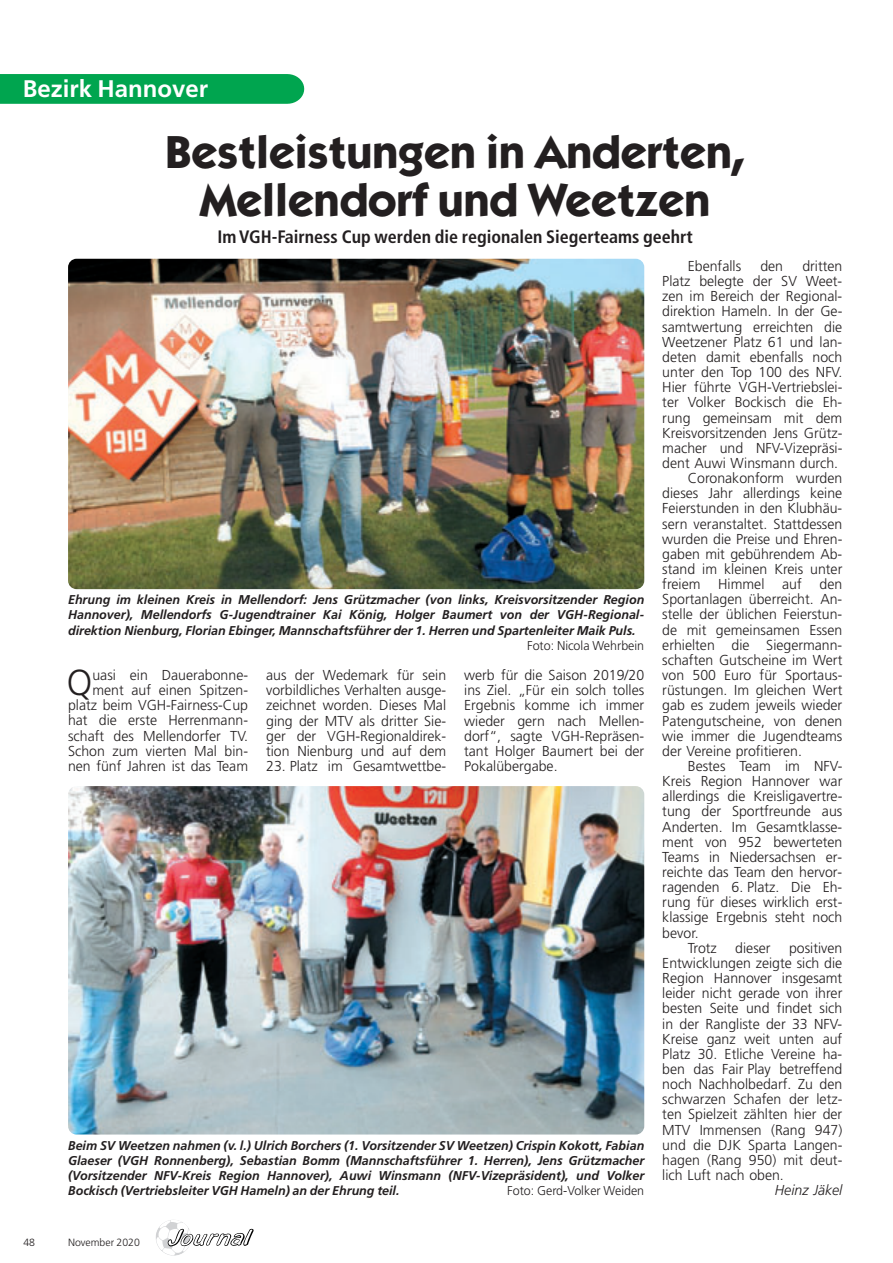
<style>
.page{position:relative;width:893px;height:1263px;background:#fff}
.page>*{position:absolute;margin:0;border:0;box-sizing:border-box;transform-origin:0 0}
.t1{font:700 46.5px/48px "Itc Kabel";color:#231f20;text-align:center}
.t2{font:300 36px "Frutiger";color:#231f20}
.t3{font:700 24px "Frutiger";color:#fff}
.t4{font:700 condensed 18px "Frutiger";color:#231f20}
.t5{font:300 14.4px/15.1px "Frutiger";color:#231f20;text-align:justify}
.t6{font:italic 300 14.4px "Frutiger";color:#231f20}
.t7{font:italic 700 12.75px/15.1px "Frutiger";color:#231f20;text-align:justify}
.t8{font:300 12.75px "Frutiger";color:#231f20}
.t9{font:300 10.5px "Frutiger";color:#231f20}
</style>
<div class="page">
<img style="left:155px;top:1220px;width:36px;height:36px;border-radius:50%">
<svg style="left:167px;top:1229px;width:87px;height:18px"></svg>
<svg style="left:0;top:74px;width:304px;height:30px;background:#04a652"></svg>
<img style="left:68px;top:259px;width:576px;height:330px;border-radius:9px">
<img style="left:68px;top:786px;width:576px;height:349px;border-radius:9px">
<h3 class="t3" style="left:23px;top:79px;width:187px">Bezirk Hannover</h3>
<h1 class="t1" style="left:166px;top:131px;width:580px">Bestleistungen in Anderten,<br>Mellendorf und Weetzen</h1>
<p class="t4" style="left:217px;top:229px;width:477px">Im VGH-Fairness Cup werden die regionalen Siegerteams geehrt</p>
<p class="t7" style="left:68px;top:593px;width:577px">Ehrung im kleinen Kreis in Mellendorf: Jens Grützmacher (von links, Kreisvorsitzender Region Hannover), Mellendorfs G-Jugendtrainer Kai König, Holger Baumert von der VGH-Regional&shy;direktion Nienburg, Florian Ebinger, Mannschaftsführer der 1. Herren und Spartenleiter Maik Puls.</p>
<p class="t8" style="left:527px;top:640px;width:119px">Foto: Nicola Wehrbein</p>
<p class="t5" style="left:68px;top:669px;width:181px;text-align:right">uasi ein Dauerabonne&shy;ment auf einen Spitzen&shy;platz beim VGH-Fairness-Cup hat die erste Herrenmann&shy;schaft des Mellendorfer TV.<br>Schon zum vierten Mal bin&shy;nen fünf Jahren ist das Team</p>
<p class="t5" style="left:266px;top:669px;width:181px">aus der Wedemark für sein vorbildliches Verhalten ausge&shy;zeichnet worden. Dieses Mal ging der MTV als dritter Sie&shy;ger der VGH-Regionaldirek&shy;tion Nienburg und auf dem</p>
<h2 class="t2" style="left:67px;top:668px;width:27px">Q</h2>
<p class="t5" style="left:266px;top:759px;width:181px">23. Platz im Gesamtwettbe-</p>
<p class="t5" style="left:464px;top:669px;width:181px">werb für die Saison 2019/20 ins Ziel. „Für ein solch tolles Ergebnis komme ich immer wieder gern nach Mellen&shy;dorf“, sagte VGH-Repräsen&shy;tant Holger Baumert bei der Pokalübergabe.</p>
<p class="t7" style="left:68px;top:1139px;width:577px">Beim SV Weetzen nahmen (v. l.) Ulrich Borchers (1. Vorsitzender SV Weetzen) Crispin Kokott, Fabian Glaeser (VGH Ronnenberg), Sebastian Bomm (Mannschaftsführer 1. Herren), Jens Grützmacher (Vorsitzender NFV-Kreis Region Hannover), Auwi Winsmann (NFV-Vizepräsident), und Volker Bockisch (Vertriebsleiter VGH Hameln) an der Ehrung teil.</p>
<p class="t8" style="left:507px;top:1186px;width:138px">Foto: Gerd-Volker Weiden</p>
<p class="t9" style="left:23px;top:1238px;width:13px">48</p>
<p class="t9" style="left:68px;top:1238px;width:73px">November 2020</p>
<p class="t5" style="left:687px;top:260px;width:55px">Ebenfalls</p>
<p class="t5" style="left:760px;top:260px;width:24px">den</p>
<p class="t5" style="left:802px;top:260px;width:41px">dritten</p>
<p class="t5" style="left:662px;top:275px;width:181px">Platz belegte der SV Weet-</p>
<p class="t5" style="left:662px;top:290px;width:181px">zen im Bereich der Regional-</p>
<p class="t5" style="left:662px;top:305px;width:181px">direktion Hameln. In der Ge-</p>
<p class="t5" style="left:662px;top:320px;width:181px">samtwertung erreichten die</p>
<p class="t5" style="left:662px;top:335px;width:181px">Weetzener Platz 61 und lan-</p>
<p class="t5" style="left:662px;top:350px;width:181px">deten damit ebenfalls noch</p>
<p class="t5" style="left:662px;top:366px;width:181px">unter den Top 100 des NFV.</p>
<p class="t5" style="left:662px;top:381px;width:181px">Hier führte VGH-Vertriebslei-</p>
<p class="t5" style="left:662px;top:396px;width:181px">ter Volker Bockisch die Eh-</p>
<p class="t5" style="left:662px;top:411px;width:181px">rung gemeinsam mit dem</p>
<p class="t5" style="left:662px;top:426px;width:181px">Kreisvorsitzenden Jens Grütz-</p>
<p class="t5" style="left:662px;top:441px;width:181px">macher und NFV-Vizepräsi-</p>
<p class="t5" style="left:662px;top:456px;width:177px">dent Auwi Winsmann durch.</p>
<p class="t5" style="left:687px;top:472px;width:156px">Coronakonform wurden</p>
<p class="t5" style="left:662px;top:487px;width:181px">dieses Jahr allerdings keine</p>
<p class="t5" style="left:662px;top:502px;width:181px">Feierstunden in den Klubhäu-</p>
<p class="t5" style="left:662px;top:517px;width:181px">sern veranstaltet. Stattdessen</p>
<p class="t5" style="left:662px;top:532px;width:181px">wurden die Preise und Ehren-</p>
<p class="t5" style="left:662px;top:547px;width:181px">gaben mit gebührendem Ab-</p>
<p class="t5" style="left:662px;top:563px;width:181px">stand im kleinen Kreis unter</p>
<p class="t5" style="left:662px;top:578px;width:181px">freiem Himmel auf den</p>
<p class="t5" style="left:662px;top:593px;width:181px">Sportanlagen überreicht. An-</p>
<p class="t5" style="left:662px;top:608px;width:181px">stelle der üblichen Feierstun-</p>
<p class="t5" style="left:662px;top:623px;width:181px">de mit gemeinsamen Essen</p>
<p class="t5" style="left:662px;top:638px;width:181px">erhielten die Siegermann-</p>
<p class="t5" style="left:662px;top:653px;width:181px">schaften Gutscheine im Wert</p>
<p class="t5" style="left:662px;top:669px;width:181px">von 500 Euro für Sportaus-</p>
<p class="t5" style="left:662px;top:684px;width:181px">rüstungen. Im gleichen Wert</p>
<p class="t5" style="left:662px;top:699px;width:181px">gab es zudem jeweils wieder</p>
<p class="t5" style="left:662px;top:714px;width:181px">Patengutscheine, von denen</p>
<p class="t5" style="left:662px;top:729px;width:181px">wie immer die Jugendteams</p>
<p class="t5" style="left:662px;top:744px;width:141px">der Vereine profitieren.</p>
<p class="t5" style="left:687px;top:759px;width:156px">Bestes Team im NFV-</p>
<p class="t5" style="left:662px;top:775px;width:181px">Kreis Region Hannover war</p>
<p class="t5" style="left:662px;top:790px;width:181px">allerdings die Kreisligavertre-</p>
<p class="t5" style="left:662px;top:805px;width:181px">tung der Sportfreunde aus</p>
<p class="t5" style="left:662px;top:820px;width:181px">Anderten. Im Gesamtklasse-</p>
<p class="t5" style="left:662px;top:835px;width:181px">ment von 952 bewerteten</p>
<p class="t5" style="left:662px;top:850px;width:181px">Teams in Niedersachsen er-</p>
<p class="t5" style="left:662px;top:866px;width:181px">reichte das Team den hervor-</p>
<p class="t5" style="left:662px;top:881px;width:181px">ragenden 6. Platz. Die Eh-</p>
<p class="t5" style="left:662px;top:896px;width:181px">rung für dieses wirklich erst-</p>
<p class="t5" style="left:662px;top:911px;width:181px">klassige Ergebnis steht noch</p>
<p class="t5" style="left:662px;top:926px;width:38px">bevor.</p>
<p class="t5" style="left:687px;top:941px;width:31px">Trotz</p>
<p class="t5" style="left:735px;top:941px;width:37px">dieser</p>
<p class="t5" style="left:662px;top:941px;width:181px;text-indent:127px">positiven Entwicklungen zeigte sich die Region Hannover insgesamt leider nicht gerade von ihrer besten Seite und findet sich in der Rangliste der 33 NFV-Kreise ganz weit unten auf Platz 30. Etliche Vereine ha&shy;ben das Fair Play betreffend noch Nachholbedarf. Zu den schwarzen Schafen der letz&shy;ten Spielzeit zählten hier der MTV Immensen (Rang 947) und die DJK Sparta Langen&shy;hagen (Rang 950) mit deut&shy;lich Luft nach oben.</p>
<p class="t6" style="left:774px;top:1184px;width:69px">Heinz Jäkel</p>
</div>
